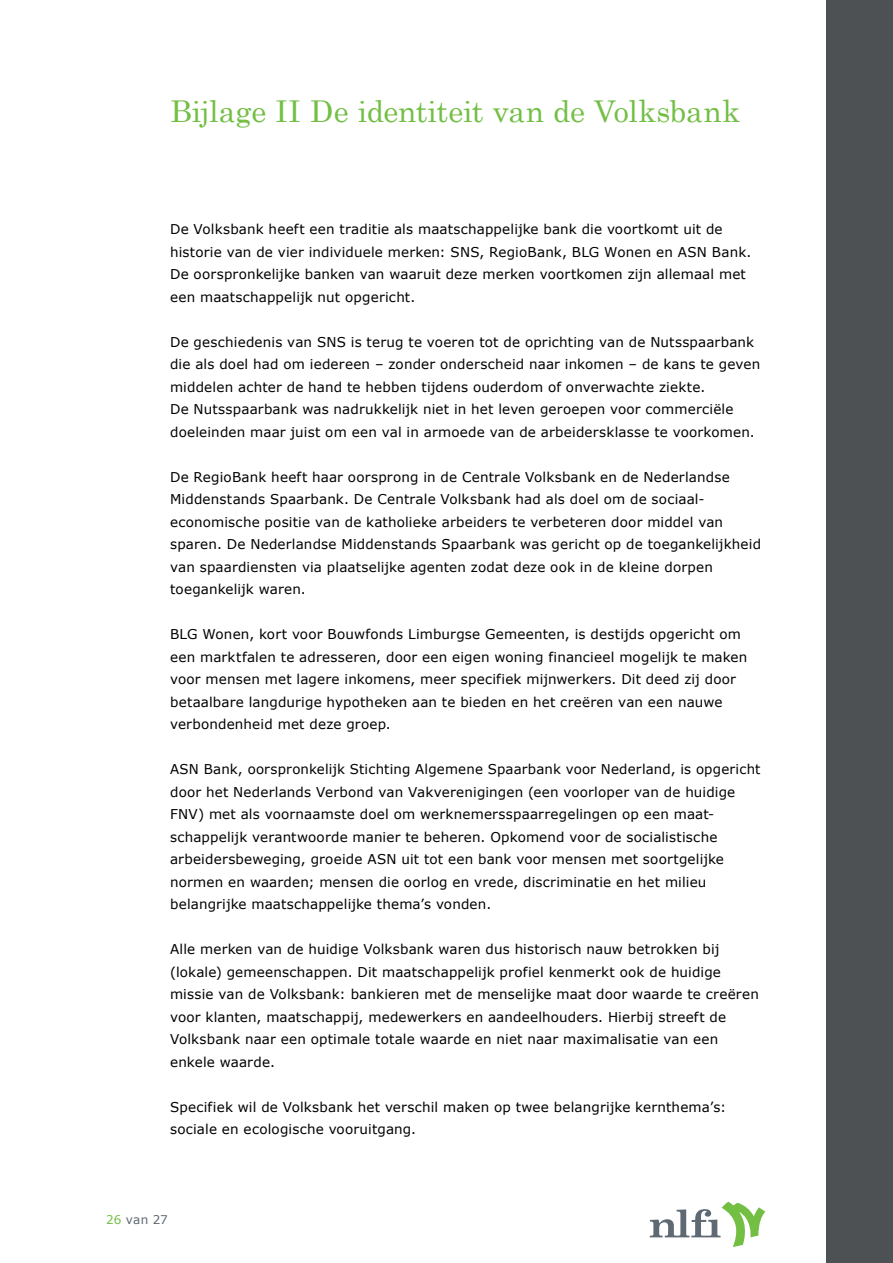
<style>
.page{position:relative;width:893px;height:1263px;background:#fff}
.page>*{position:absolute;margin:0;border:0;box-sizing:border-box;transform-origin:0 0}
.t1{font:30px "Century Schoolbook";letter-spacing:-.01em;color:#72bf44}
.t2{font:13.5px/22.5px "Verdana";letter-spacing:.01em;color:#000}
.t3{font:12px "Verdana";letter-spacing:.005em;color:#5e6973}
.s1{color:#72bf44}
</style>
<div class="page">
<div style="left:826px;top:0;width:67px;height:1263px;background:#4e5153"></div>
<svg style="left:650px;top:1201px;width:115px;height:46px"></svg>
<h1 class="t1" style="left:170px;top:92px;width:572px">Bijlage II De identiteit van de Volksbank</h1>
<p class="t2" style="left:170px;top:218px;width:583px">De Volksbank heeft een traditie als maatschappelijke bank die voortkomt uit de historie van de vier individuele merken: SNS, RegioBank, BLG Wonen en ASN Bank.<br>De oorspronkelijke banken van waaruit deze merken voortkomen zijn allemaal met een maatschappelijk nut opgericht.</p>
<p class="t2" style="left:170px;top:331px;width:592px">De geschiedenis van SNS is terug te voeren tot de oprichting van de Nutsspaarbank die als doel had om iedereen – zonder onderscheid naar inkomen – de kans te geven middelen achter de hand te hebben tijdens ouderdom of onverwachte ziekte.<br>De Nutsspaarbank was nadrukkelijk niet in het leven geroepen voor commerciële doeleinden maar juist om een val in armoede van de arbeidersklasse te voorkomen.</p>
<p class="t2" style="left:170px;top:466px;width:593px">De RegioBank heeft haar oorsprong in de Centrale Volksbank en de Nederlandse Middenstands Spaarbank. De Centrale Volksbank had als doel om de sociaal&shy;economische positie van de katholieke arbeiders te verbeteren door middel van sparen. De Nederlandse Middenstands Spaarbank was gericht op de toegankelijkheid van spaardiensten via plaatselijke agenten zodat deze ook in de kleine dorpen toegankelijk waren.</p>
<p class="t2" style="left:170px;top:623px;width:579px">BLG Wonen, kort voor Bouwfonds Limburgse Gemeenten, is destijds opgericht om een marktfalen te adresseren, door een eigen woning financieel mogelijk te maken voor mensen met lagere inkomens, meer specifiek mijnwerkers. Dit deed zij door betaalbare langdurige hypotheken aan te bieden en het creëren van een nauwe verbondenheid met deze groep.</p>
<p class="t2" style="left:170px;top:758px;width:592px">ASN Bank, oorspronkelijk Stichting Algemene Spaarbank voor Nederland, is opgericht door het Nederlands Verbond van Vakverenigingen (een voorloper van de huidige FNV) met als voornaamste doel om werknemersspaarregelingen op een maat&shy;schappelijk verantwoorde manier te beheren. Opkomend voor de socialistische arbeidersbeweging, groeide ASN uit tot een bank voor mensen met soortgelijke normen en waarden; mensen die oorlog en vrede, discriminatie en het milieu belangrijke maatschappelijke thema’s vonden.</p>
<p class="t2" style="left:170px;top:938px;width:590px">Alle merken van de huidige Volksbank waren dus historisch nauw betrokken bij (lokale) gemeenschappen. Dit maatschappelijk profiel kenmerkt ook de huidige missie van de Volksbank: bankieren met de menselijke maat door waarde te creëren voor klanten, maatschappij, medewerkers en aandeelhouders. Hierbij streeft de Volksbank naar een optimale totale waarde en niet naar maximalisatie van een enkele waarde.</p>
<p class="t2" style="left:170px;top:1096px;width:558px">Specifiek wil de Volksbank het verschil maken op twee belangrijke kernthema’s: sociale en ecologische vooruitgang.</p>
<p class="t3" style="left:106px;top:1212px;width:63px"><span class="s1">26</span> van 27</p>
</div>
